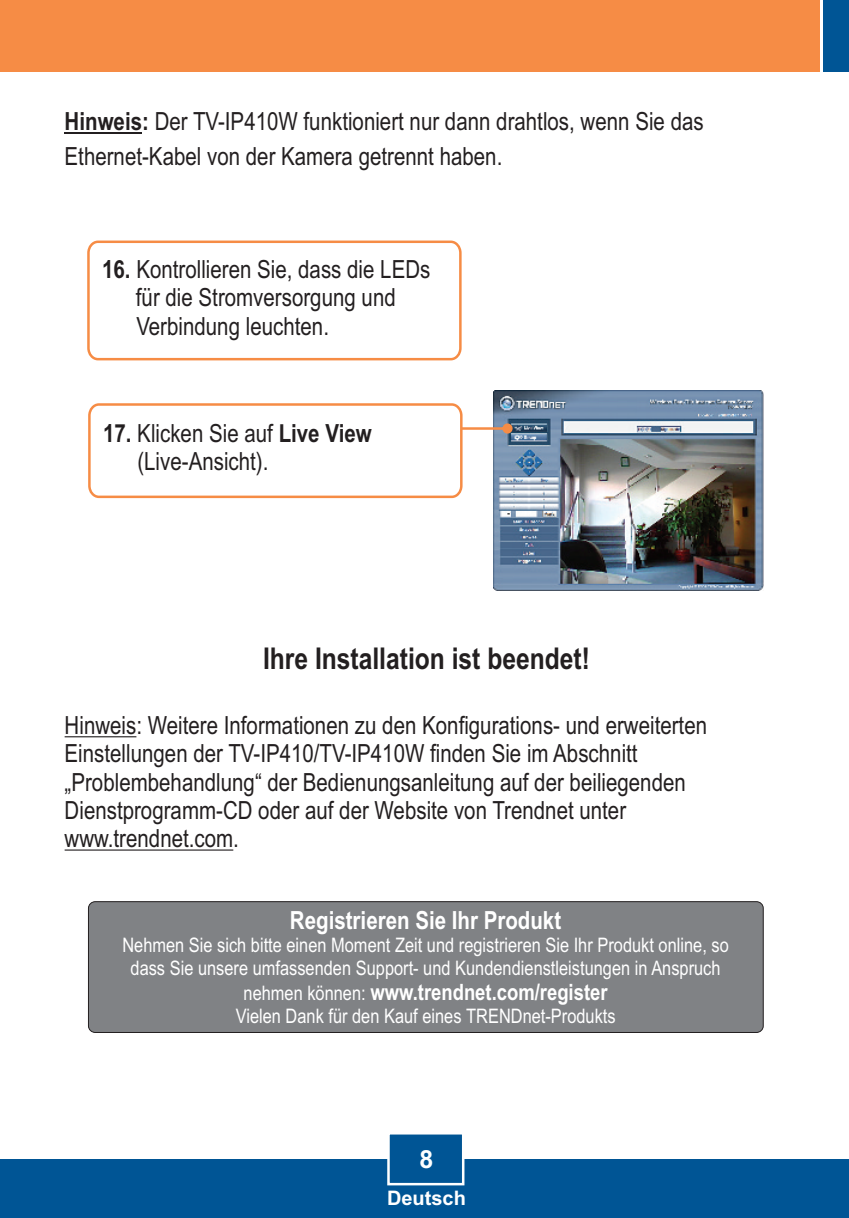
<style>
.page{position:relative;width:849px;height:1218px;background:#fff}
.page>*{position:absolute;margin:0;border:0;box-sizing:border-box;transform-origin:0 0}
.t1{font:700 30px "Arial Narrow";color:#231f20}
.t2{font:25px/28.2px "Arial Narrow";color:#231f20}
.t3{font:700 25px "Arial Narrow";color:#fff}
.t4{font:700 25px "Arial";color:#fff}
.t5{font:700 22.5px "Arial Narrow";color:#fff}
.t6{font:20px/22.8px "Arial Narrow";color:#fff;text-align:center}
.t7{font:700 20px "Arial";color:#fff}
.s1{font-weight:700}
.s2{font-weight:400;font-size:20px}
</style>
<div class="page">
<div style="left:0;top:1159px;width:849px;height:58px;background:#005595"></div>
<div style="left:0;top:0;width:820px;height:72px;background:#f68c45"></div>
<div style="left:823px;top:0;width:26px;height:72px;background:#005595"></div>
<svg style="left:387px;top:1134px;width:78px;height:52px"></svg>
<img style="left:493px;top:391px;width:270px;height:199px">
<hr style="left:65px;top:736px;width:71px;height:1px;background:#231f20">
<hr style="left:65px;top:849px;width:168px;height:1px;background:#231f20">
<div style="left:88px;top:901px;width:675px;height:131px;background:#808285;border:1px solid #231f20;border-radius:7px"></div>
<svg style="left:87px;top:240px;width:375px;height:121px"></svg>
<svg style="left:88px;top:402px;width:424px;height:97px"></svg>
<hr style="left:65px;top:132px;width:77px;height:2px;background:#231f20">
<p class="t2" style="left:65px;top:106px;width:640px;line-height:35px"><span class="s1">Hinweis:</span> Der TV-IP410W funktioniert nur dann drahtlos, wenn Sie das<br>Ethernet-Kabel von der Kamera getrennt haben.</p>
<p class="t2" style="left:136px;top:257px;width:296px;text-indent:-34px"><span class="s1">16.</span> Kontrollieren Sie, dass die LEDs für die Stromversorgung und<br>Verbindung leuchten.</p>
<p class="t2" style="left:137px;top:421px;width:236px;text-indent:-34px"><span class="s1">17.</span> Klicken Sie auf <span class="s1">Live View </span>(Live-Ansicht).</p>
<p class="t1" style="left:263px;top:647px;width:328px">Ihre Installation ist beendet!</p>
<p class="t2" style="left:65px;top:713px;width:644px">Hinweis: Weitere Informationen zu den Konfigurations- und erweiterten Einstellungen der TV-IP410/TV-IP410W finden Sie im Abschnitt „Problembehandlung“ der Bedienungsanleitung auf der beiliegenden Dienstprogramm-CD oder auf der Website von Trendnet unter www.trendnet.com.</p>
<p class="t3" style="left:290px;top:910px;width:273px">Registrieren Sie Ihr Produkt</p>
<p class="t6" style="left:122px;top:935px;width:608px">Nehmen Sie sich bitte einen Moment Zeit und registrieren Sie Ihr Produkt online, so dass Sie unsere umfassenden Support- und Kundendienstleistungen in Anspruch</p>
<p class="t5" style="left:243px;top:983px;width:365px"><span class="s2">nehmen können:</span> www.trendnet.com/register</p>
<p class="t6" style="left:236px;top:1006px;width:381px">Vielen Dank für den Kauf eines TRENDnet-Produkts</p>
<p class="t4" style="left:419px;top:1149px;width:15px">8</p>
<p class="t7" style="left:387px;top:1190px;width:80px">Deutsch</p>
</div>
